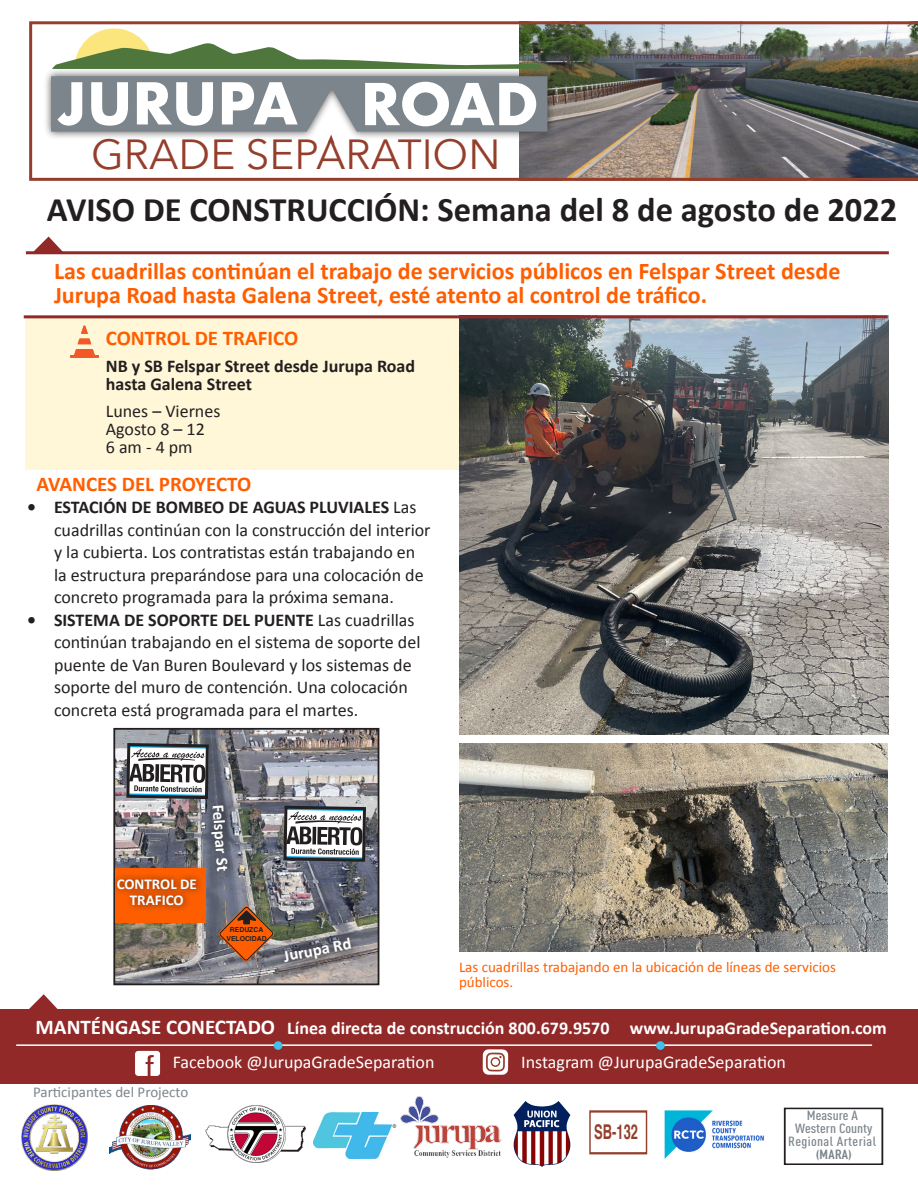
<style>
.page{position:relative;width:918px;height:1188px;background:#fff}
.page>*{position:absolute;margin:0;border:0;box-sizing:border-box;transform-origin:0 0}
.t1{font:41.85px "Avenir Next";color:#922929}
.t2{font:700 34.5px "Calibri";color:#231f20}
.t3{font:700 27px "Calibri";color:#fff}
.t4{font:700 24px/24px "Calibri";color:#ff5e00}
.t5{font:700 21px "Calibri";color:#fff}
.t6{font:700 21px "Calibri";color:#ff5e00}
.t7{font:700 20.4px "Helvetica";color:#943e2b;scale:.63 1}
.t8{font:18px/22.5px "Calibri";color:#231f20}
.t9{font:700 18px "Calibri";color:#fff}
.t10{font:18px "Calibri";color:#fff}
.t11{font:700 18px/18px "Calibri";color:#231f20}
.t12{font:700 16.65px "Calibri";color:#fff}
.t13{font:15px/15px "Calibri";color:#ff5e00}
.t14{font:15px "Calibri";color:#7c858c}
.t15{font:700 15px/16.5px "Calibri";color:#fff;text-align:center}
.t16{font:500 13.2px/13.2px "DIN Cond";color:#7c858c;text-align:center;scale:1.16 1}
.t17{font:700 6.75px/9.1px "Helvetica";color:#231f20;text-align:center}
.s1{font-size:42px;color:#943e2b}
.s2{font-weight:700}
.s3{font-size:21px}
.s4{font-family:"DIN Condensed";font-weight:700}
</style>
<div class="page">
<div style="left:25px;top:318px;width:436px;height:152px;background:#fff7d8"></div>
<img style="left:459px;top:315px;width:430px;height:419px">
<img style="left:29px;top:21px;width:889px;height:160px">
<svg style="left:52px;top:28px;width:495px;height:42px"></svg>
<svg style="left:34px;top:237px;width:28px;height:14px"></svg>
<hr style="left:26px;top:251px;width:863px;height:3px;background:#922929">
<hr style="left:24px;top:315px;width:864px;height:3px;background:#922929">
<img style="left:459px;top:743px;width:428px;height:209px">
<svg style="left:70px;top:325px;width:29px;height:33px"></svg>
<img style="left:116px;top:731px;width:260px;height:251px">
<div style="left:113px;top:728px;width:266px;height:257px;border:2px solid #231f20"></div>
<svg style="left:204px;top:797px;width:34px;height:84px;background:#656977"></svg>
<svg style="left:277px;top:931px;width:84px;height:41px;background:#777677"></svg>
<div style="left:115px;top:868px;width:90px;height:55px;background:#ff5e00"></div>
<div style="left:111px;top:872px;width:93px;height:42px;background:#231f20;opacity:.75"></div>
<svg style="left:218px;top:906px;width:56px;height:56px;background:#a9633b"></svg>
<svg style="left:282px;top:804px;width:86px;height:59px"></svg>
<img style="left:22px;top:1104px;width:65px;height:66px">
<img style="left:110px;top:1106px;width:81px;height:63px">
<img style="left:401px;top:1096px;width:101px;height:62px">
<img style="left:513px;top:1101px;width:58px;height:66px">
<div style="left:0;top:1009px;width:918px;height:75px;background:#922929"></div>
<img style="left:206px;top:1106px;width:99px;height:56px">
<img style="left:313px;top:1112px;width:84px;height:47px">
<img style="left:664px;top:1110px;width:100px;height:49px">
<div style="left:589px;top:1111px;width:58px;height:43px;border:2px solid #943e2b"></div>
<div style="left:784px;top:1108px;width:99px;height:57px;border:2px solid #231f20"></div>
<svg style="left:483px;top:1049px;width:25px;height:26px"></svg>
<div style="left:492px;top:1059px;width:7px;height:6px;border:2px solid #fff;border-radius:50%"></div>
<svg style="left:135px;top:1050px;width:26px;height:26px"></svg>
<hr style="left:16px;top:1044px;width:856px;height:2px;background:#fff">
<div style="left:274px;top:1041px;width:8px;height:9px;background:#3fc1e9;border-radius:50%"></div>
<div style="left:656px;top:1041px;width:9px;height:9px;background:#3fc1e9;border-radius:50%"></div>
<svg style="left:29px;top:994px;width:29px;height:15px"></svg>
<svg style="left:125px;top:742px;width:85px;height:59px"></svg>
<p class="t1" style="left:92px;top:119px;width:410px">GRADE SEP<span class="s1">ARATION</span></p>
<p class="t2" style="left:47px;top:188px;width:852px">AVISO DE CONSTRUCCIÓN: Semana del 8 de agosto de 2022</p>
<p class="t4" style="left:54px;top:259px;width:788px">Las cuadrillas continúan el trabajo de servicios públicos en Felspar Street desde<br>Jurupa Road hasta Galena Street, esté atento al control de tráfico.</p>
<p class="t6" style="left:106px;top:324px;width:194px">CONTROL DE TRAFICO</p>
<p class="t11" style="left:106px;top:357px;width:311px">NB y SB Felspar Street desde Jurupa Road hasta Galena Street</p>
<p class="t8" style="left:106px;top:400px;width:116px">Lunes – Viernes</p>
<p class="t8" style="left:106px;top:418px;width:100px">Agosto 8 – 12</p>
<p class="t8" style="left:106px;top:436px;width:88px">6 am - 4 pm</p>
<p class="t6" style="left:36px;top:471px;width:216px">AVANCES DEL PROYECTO</p>
<p class="t8" style="left:54px;top:496px;width:378px;text-indent:-27px"><span class="s2">• ESTACIÓN DE BOMBEO DE AGUAS PLUVIALES</span> Las cuadrillas continúan con la construcción del interior y la cubierta. Los contratistas están trabajando en la estructura preparándose para una colocación de concreto programada para la próxima semana.</p>
<p class="t8" style="left:54px;top:609px;width:368px;text-indent:-27px"><span class="s2">• SISTEMA DE SOPORTE DEL PUENTE</span> Las cuadrillas continúan trabajando en el sistema de soporte del puente de Van Buren Boulevard y los sistemas de soporte del muro de contención. Una colocación concreta está programada para el martes.</p>
<p class="t15" style="left:117px;top:876px;width:82px">CONTROL DE<br>TRAFICO</p>
<p class="t12" style="left:229px;top:804px;width:68px;rotate:86deg">Felspar St</p>
<p class="t17" style="left:226px;top:925px;width:42px">REDUZCA<br>VELOCIDAD</p>
<p class="t12" style="left:282px;top:946px;width:70px;rotate:-11deg">Jurupa Rd</p>
<p class="t13" style="left:459px;top:959px;width:379px">Las cuadrillas trabajando en la ubicación de líneas de servicios públicos.</p>
<p class="t9" style="left:36px;top:1017px;width:853px"><span class="s3">MANTÉNGASE CONECTADO</span> Línea directa de construcción 800.679.9570 www.JurupaGradeSeparation.com</p>
<p class="t3" style="left:49px;top:1008px;width:198px">STAY CONNECTED</p>
<p class="t5" style="left:257px;top:1012px;width:628px">Construction Hotline 800.679.9570 www.JurupaGradeSeparation.com</p>
<p class="t10" style="left:173px;top:1051px;width:263px">Facebook @JurupaGradeSeparation</p>
<p class="t10" style="left:521px;top:1051px;width:266px">Instagram @JurupaGradeSeparation</p>
<p class="t14" style="left:33px;top:1083px;width:157px">Participantes del Projecto</p>
<p class="t7" style="left:594px;top:1115px;width:71px">SB-132</p>
<p class="t16" style="left:788px;top:1108px;width:77px">Measure A<br>Western County<br>Regional Arterial <span class="s4">(MARA)</span></p>
</div>
